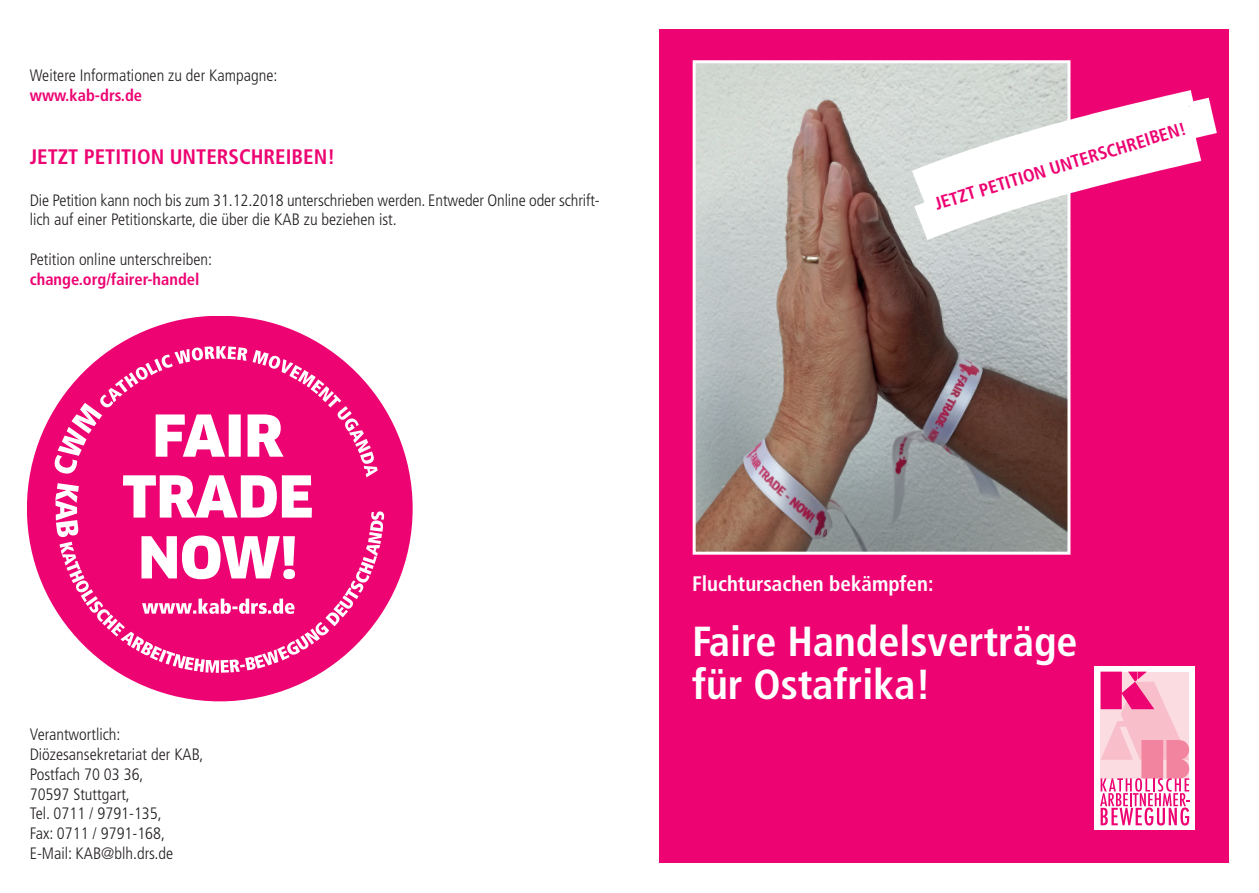
<style>
.page{position:relative;width:1259px;height:893px;background:#fff}
.page>*{position:absolute;margin:0;border:0;box-sizing:border-box;transform-origin:0 0}
.t1{font:700 condensed 42px/43.2px "Frutiger";color:#fff}
.t2{font:700 condensed 21px "Frutiger";color:#ed0372}
.t3{font:700 condensed 21px "Frutiger";color:#fff}
.t4{font:700 condensed 18px "Frutiger";color:#ed0372}
.t5{font:300 condensed 16.5px/19.8px "Frutiger";color:#231f20}
.t6{font:700 condensed 16.5px "Frutiger";color:#ed0372}
</style>
<div class="page">
<div style="left:659px;top:30px;width:570px;height:833px;background:#ed0372"></div>
<div style="left:1094px;top:666px;width:101px;height:164px;background:#fff"></div>
<svg style="left:1100px;top:672px;width:89px;height:153px;background:#f7a2c1"></svg>
<img style="left:696px;top:64px;width:370px;height:487px">
<div style="left:692px;top:60px;width:378px;height:495px;border:3px solid #fff"></div>
<img style="left:912px;top:91px;width:304px;height:149px">
<svg style="left:28px;top:316px;width:385px;height:385px"></svg>
<svg style="left:55px;top:483px;width:329px;height:190px;fill:#ed0372"></svg>
<svg style="left:55px;top:346px;width:323px;height:233px"></svg>
<svg style="left:142px;top:599px;width:152px;height:15px"></svg>
<p class="t5" style="left:30px;top:67px;width:249px">Weitere Informationen zu der Kampagne:</p>
<p class="t6" style="left:30px;top:89px;width:114px">www.kab-drs.de</p>
<p class="t2" style="left:30px;top:148px;width:307px">JETZT PETITION UNTERSCHREIBEN!</p>
<p class="t5" style="left:30px;top:191px;width:571px">Die Petition kann noch bis zum 31.12.2018 unterschrieben werden. Entweder Online oder schrift&shy;lich auf einer Petitionskarte, die über die KAB zu beziehen ist.</p>
<p class="t5" style="left:30px;top:251px;width:184px">Petition online unterschreiben:</p>
<p class="t6" style="left:30px;top:272px;width:171px">change.org/fairer-handel</p>
<p class="t4" style="left:933px;top:197px;width:263px;rotate:-17deg">JETZT PETITION UNTERSCHREIBEN!</p>
<p class="t5" style="left:30px;top:726px;width:175px">Verantwortlich:<br>Diözesansekretariat der KAB,<br>Postfach 70 03 36,<br>70597 Stuttgart,<br>Tel. 0711 / 9791-135,<br>Fax: 0711 / 9791-168,<br>E-Mail: KAB@blh.drs.de</p>
<p class="t3" style="left:692px;top:576px;width:243px">Fluchtursachen bekämpfen:</p>
<h1 class="t1" style="left:692px;top:623px;width:387px">Faire Handelsverträge für Ostafrika!</h1>
</div>
